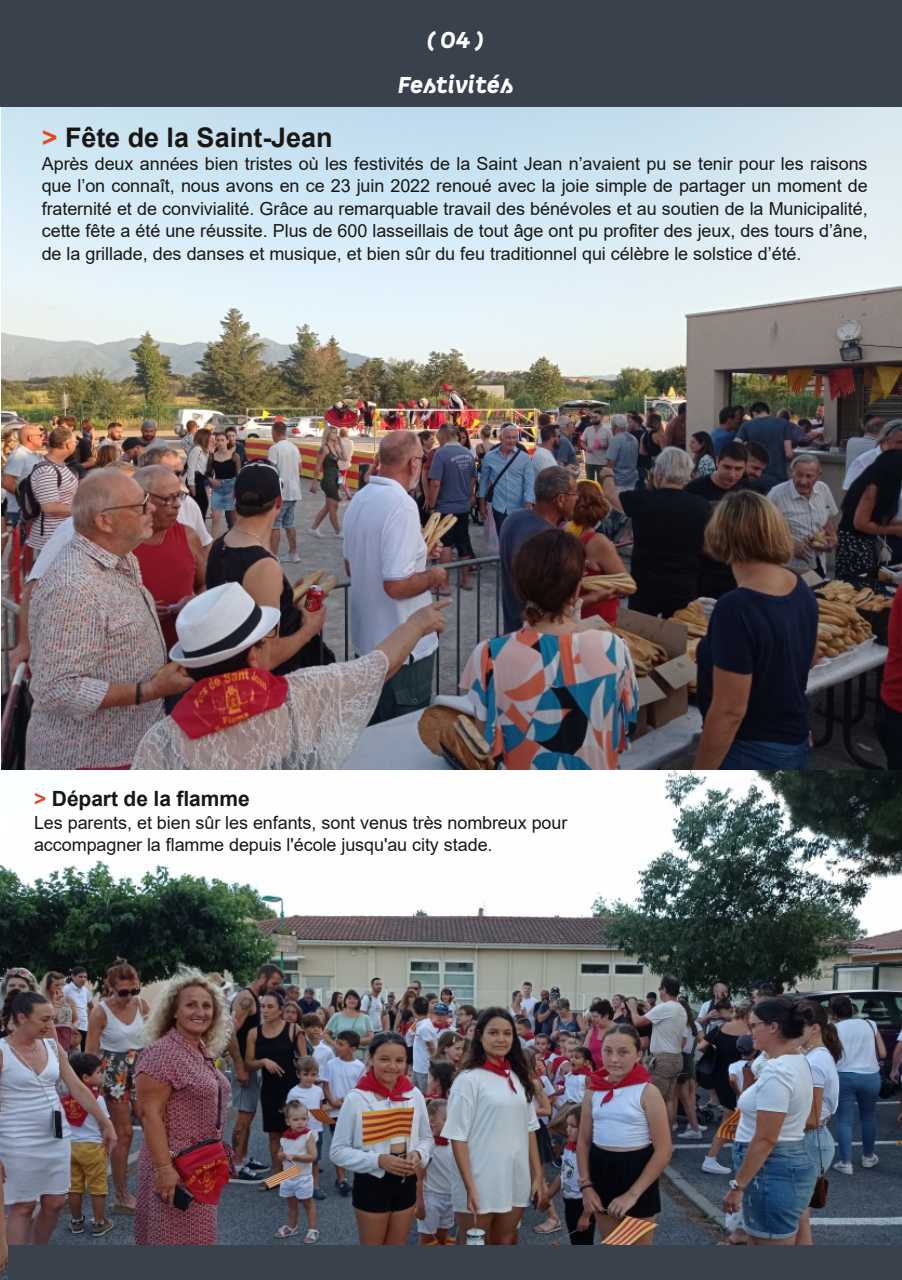
<style>
.page{position:relative;width:902px;height:1280px;background:#fff}
.page>*{position:absolute;margin:0;border:0;box-sizing:border-box;transform-origin:0 0}
.t1{font:700 27px "Arial";color:#181715}
.t2{font:italic 900 22.5px/45px "Spock Ess Alt 2";letter-spacing:-.015em;color:#fff;text-align:center}
.t3{font:700 21px "Arial";letter-spacing:-.005em;color:#181715}
.t4{font:18px/22.5px "Arial";letter-spacing:-.005em;color:#181715;text-align:justify}
.s1{color:#e8461d}
</style>
<div class="page">
<img style="left:0;top:699px;width:901px;height:581px">
<img style="left:2px;top:106px;width:899px;height:663px">
<div style="left:0;top:0;width:901px;height:106px;background:#38414c"></div>
<div style="left:9px;top:1246px;width:892px;height:34px;background:#38414c"></div>
<p class="t2" style="left:396px;top:19px;width:117px">(04)<br>Festivités</p>
<h1 class="t1" style="left:42px;top:123px;width:292px"><span class="s1">&gt;</span> Fête de la Saint-Jean</h1>
<p class="t4" style="left:42px;top:152px;width:827px">Après deux années bien tristes où les festivités de la Saint Jean n’avaient pu se tenir pour les raisons que l’on connaît, nous avons en ce 23 juin 2022 renoué avec la joie simple de partager un moment de fraternité et de convivialité. Grâce au remarquable travail des bénévoles et au soutien de la Municipalité, cette fête a été une réussite. Plus de 600 lasseillais de tout âge ont pu profiter des jeux, des tours d’âne, de la grillade, des danses et musique, et bien sûr du feu traditionnel qui célèbre le solstice d’été.</p>
<p class="t3" style="left:34px;top:787px;width:217px"><span class="s1">&gt;</span> Départ de la flamme</p>
<p class="t4" style="left:34px;top:811px;width:535px">Les parents, et bien sûr les enfants, sont venus très nombreux pour accompagner la flamme depuis l'école jusqu'au city stade.</p>
</div>
